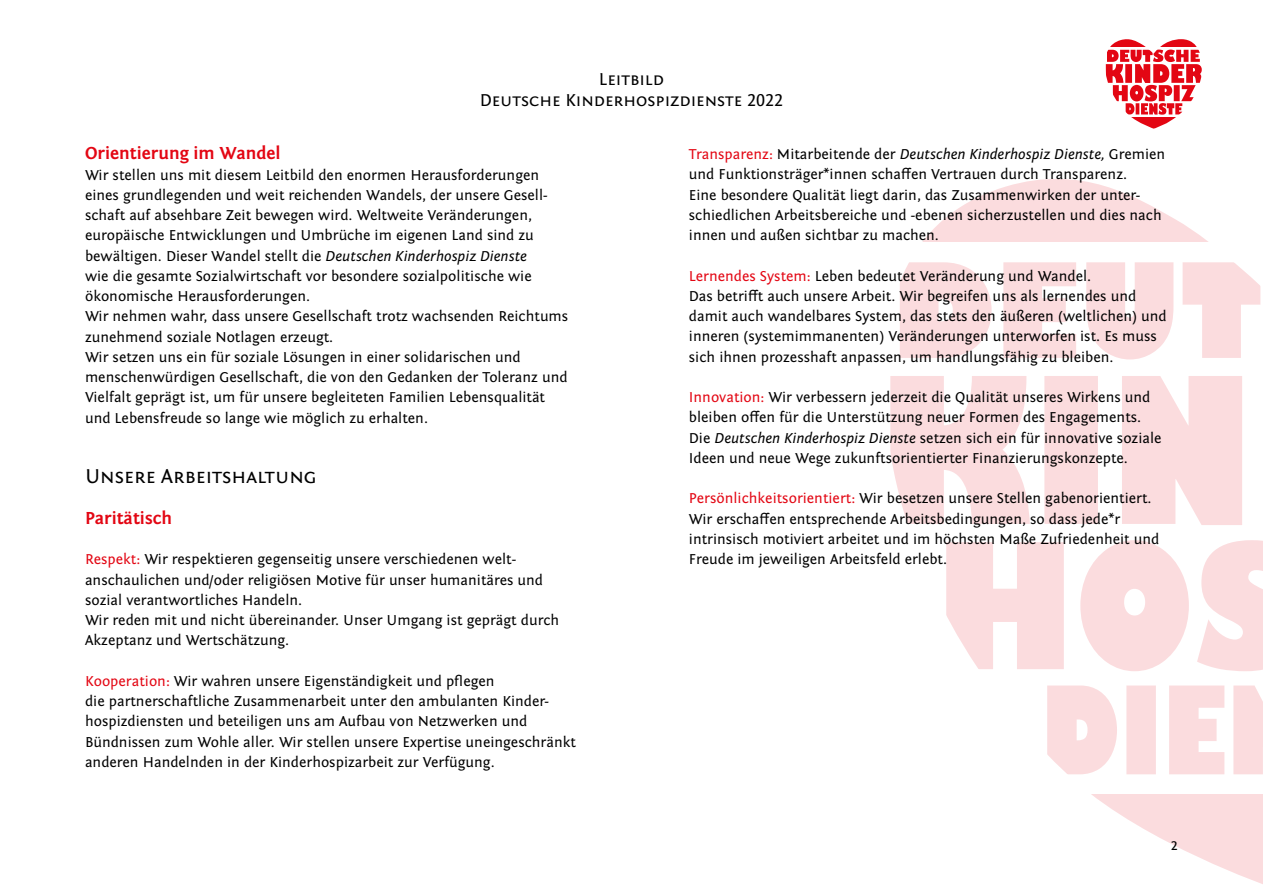
<style>
.page{position:relative;width:1263px;height:893px;background:#fff}
.page>*{position:absolute;margin:0;border:0;box-sizing:border-box;transform-origin:0 0}
.t1{font:21px "Fontin Sans Small Caps";color:#000}
.t2{font:18px/21.6px "Fontin Sans Small Caps";color:#000;text-align:center}
.t3{font:700 18px "Fontin Sans";color:#e30613}
.t4{font:15px/20.2px "Fontin Sans";color:#000}
.s1{font-style:italic}
.s2{color:#e30613}
</style>
<div class="page">
<svg style="left:1047px;top:685px;width:216px;height:90px"></svg>
<svg style="left:946px;top:540px;width:317px;height:131px"></svg>
<svg style="left:890px;top:376px;width:352px;height:149px;fill:#fbdcde"></svg>
<svg style="left:900px;top:262px;width:361px;height:97px"></svg>
<svg style="left:923px;top:179px;width:284px;height:62px;fill:#fbdcde"></svg>
<svg style="left:1091px;top:794px;width:172px;height:90px;fill:#fbdcde"></svg>
<svg style="left:1106px;top:50px;width:96px;height:65px"></svg>
<svg style="left:1110px;top:39px;width:87px;height:8px"></svg>
<svg style="left:1131px;top:117px;width:45px;height:12px"></svg>
<p class="t2" style="left:480px;top:68px;width:305px">Leitbild<br>Deutsche Kinderhospizdienste 2022</p>
<p class="t3" style="left:85px;top:143px;width:197px">Orientierung im Wandel</p>
<p class="t4" style="left:85px;top:165px;width:485px">Wir stellen uns mit diesem Leitbild den enormen Herausforderungen eines grundlegenden und weit reichenden Wandels, der unsere Gesell&shy;schaft auf absehbare Zeit bewegen wird. Weltweite Veränderungen, europäische Entwicklungen und Umbrüche im eigenen Land sind zu bewältigen. Dieser Wandel stellt die <span class="s1">Deutschen Kinderhospiz Dienste<br></span>wie die gesamte Sozialwirtschaft vor besondere sozialpolitische wie ökonomische Herausforderungen.<br>Wir nehmen wahr, dass unsere Gesellschaft trotz wachsenden Reichtums zunehmend soziale Notlagen erzeugt.<br>Wir setzen uns ein für soziale Lösungen in einer solidarischen und menschenwürdigen Gesellschaft, die von den Gedanken der Toleranz und Vielfalt geprägt ist, um für unsere begleiteten Familien Lebensqualität und Lebensfreude so lange wie möglich zu erhalten.</p>
<h1 class="t1" style="left:85px;top:465px;width:233px">Unsere Arbeitshaltung</h1>
<p class="t3" style="left:85px;top:508px;width:89px">Paritätisch</p>
<p class="t4" style="left:85px;top:549px;width:476px"><span class="s2">Respekt:</span> Wir respektieren gegenseitig unsere verschiedenen welt&shy;anschaulichen und/oder religiösen Motive für unser humanitäres und sozial verantwortliches Handeln.<br>Wir reden mit und nicht übereinander. Unser Umgang ist geprägt durch Akzeptanz und Wertschätzung.</p>
<p class="t4" style="left:85px;top:671px;width:492px"><span class="s2">Kooperation:</span> Wir wahren unsere Eigenständigkeit und pflegen<br>die partnerschaftliche Zusammenarbeit unter den ambulanten Kinder&shy;hospizdiensten und beteiligen uns am Aufbau von Netzwerken und Bündnissen zum Wohle aller. Wir stellen unsere Expertise uneingeschränkt anderen Handelnden in der Kinderhospizarbeit zur Verfügung.</p>
<p class="t4" style="left:689px;top:144px;width:478px"><span class="s2">Transparenz:</span> Mitarbeitende der <span class="s1">Deutschen Kinderhospiz Dienste,</span> Gremien und Funktionsträger*innen schaffen Vertrauen durch Transparenz.<br>Eine besondere Qualität liegt darin, das Zusammenwirken der unter&shy;schiedlichen Arbeitsbereiche und -ebenen sicherzustellen und dies nach innen und außen sichtbar zu machen.</p>
<p class="t4" style="left:689px;top:266px;width:479px"><span class="s2">Lernendes System:</span> Leben bedeutet Veränderung und Wandel.<br>Das betrifft auch unsere Arbeit. Wir begreifen uns als lernendes und damit auch wandelbares System, das stets den äußeren (weltlichen) und inneren (systemimmanenten) Veränderungen unterworfen ist. Es muss sich ihnen prozesshaft anpassen, um handlungsfähig zu bleiben.</p>
<p class="t4" style="left:689px;top:387px;width:474px"><span class="s2">Innovation:</span> Wir verbessern jederzeit die Qualität unseres Wirkens und bleiben offen für die Unterstützung neuer Formen des Engagements.<br>Die <span class="s1">Deutschen Kinderhospiz Dienste</span> setzen sich ein für innovative soziale Ideen und neue Wege zukunftsorientierter Finanzierungskonzepte.</p>
<p class="t4" style="left:689px;top:489px;width:472px"><span class="s2">Persönlichkeitsorientiert:</span> Wir besetzen unsere Stellen gabenorientiert.<br>Wir erschaffen entsprechende Arbeitsbedingungen, so dass jede*r intrinsisch motiviert arbeitet und im höchsten Maße Zufriedenheit und Freude im jeweiligen Arbeitsfeld erlebt.</p>
<p class="t4" style="left:1170px;top:835px;width:9px">2</p>
</div>
